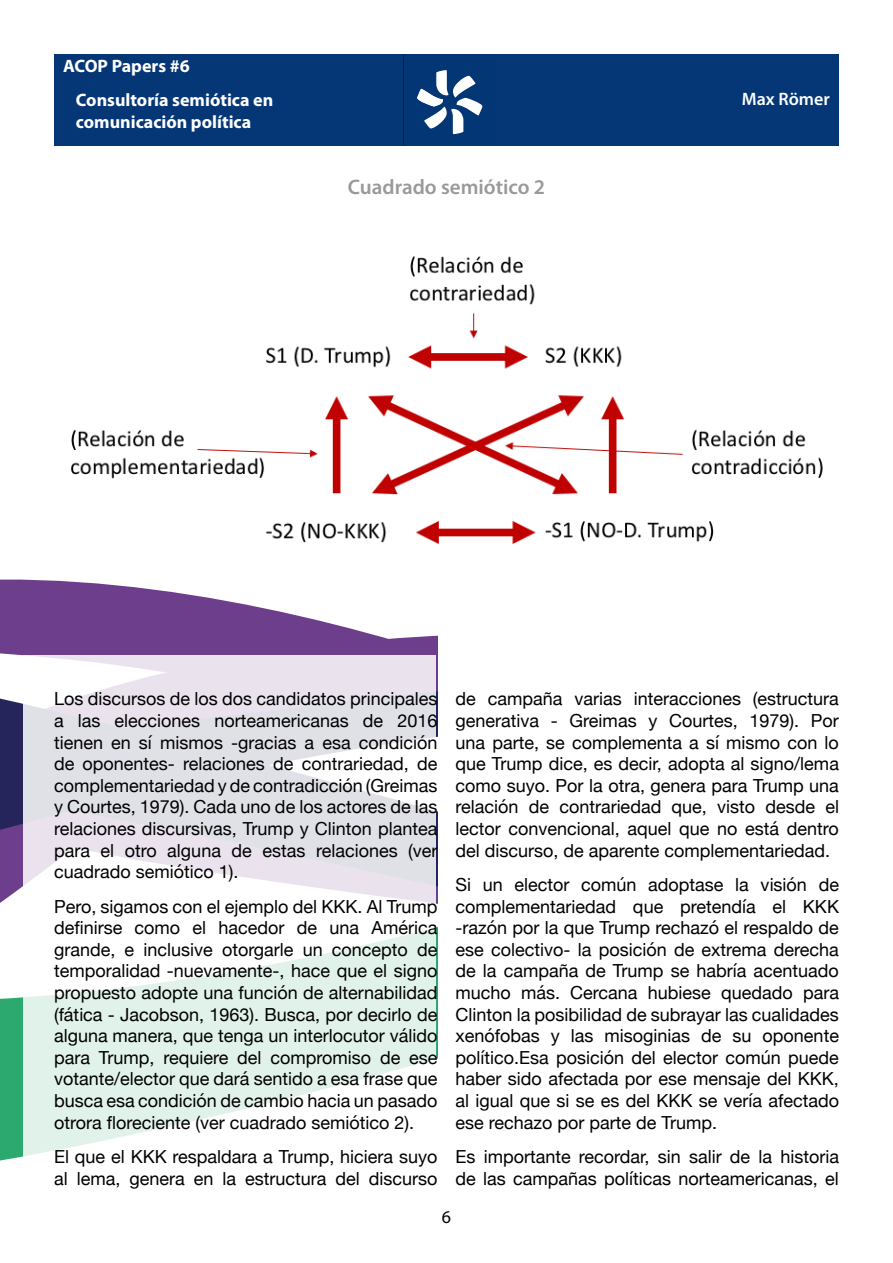
<style>
.page{position:relative;width:893px;height:1263px;background:#fff}
.page>*{position:absolute;margin:0;border:0;box-sizing:border-box;transform-origin:0 0}
.t1{font:600 21px "Myriad Pro";color:#98999b}
.t2{font:18px/21.6px "Helvetica Neue";color:#000;text-align:justify}
.t3{font:700 18px/34.3px "Myriad Pro";color:#fff}
.t4{font:600 18px "Myriad Pro";color:#fff}
.t5{font:18px "Myriad Pro";color:#000}
</style>
<div class="page">
<svg style="left:0;top:580px;width:437px;height:81px;fill:#6d3e8c"></svg>
<svg style="left:0;top:661px;width:437px;height:363px"></svg>
<svg style="left:23px;top:656px;width:413px;height:501px"></svg>
<img style="left:71px;top:256px;width:752px;height:288px">
<div style="left:54px;top:54px;width:785px;height:92px;background:#053776"></div>
<svg style="left:417px;top:70px;width:65px;height:64px"></svg>
<p class="t3" style="left:76px;top:48px;width:199px;text-indent:-13px">ACOP Papers #6<br>Consultoría semiótica en</p>
<p class="t3" style="left:76px;top:104px;width:177px">comunicación política</p>
<p class="t1" style="left:348px;top:174px;width:199px">Cuadrado semiótico 2</p>
<p class="t4" style="left:742px;top:87px;width:90px">Max Römer</p>
<p class="t2" style="left:54px;top:689px;width:385px">Los discursos de los dos candidatos principales a las elecciones norteamericanas de 2016 tienen en sí mismos -gracias a esa condición de oponentes- relaciones de contrariedad, de complementariedad y de contradicción (Greimas y Courtes, 1979). Cada uno de los actores de las relaciones discursivas, Trump y Clinton plantea para el otro alguna de estas relaciones (ver cuadrado semiótico 1).</p>
<p class="t2" style="left:54px;top:896px;width:385px">Pero, sigamos con el ejemplo del KKK. Al Trump definirse como el hacedor de una América grande, e inclusive otorgarle un concepto de temporalidad -nuevamente-, hace que el signo propuesto adopte una función de alternabilidad (fática - Jacobson, 1963). Busca, por decirlo de alguna manera, que tenga un interlocutor válido para Trump, requiere del compromiso de ese votante/elector que dará sentido a esa frase que busca esa condición de cambio hacia un pasado otrora floreciente (ver cuadrado semiótico 2).</p>
<p class="t2" style="left:54px;top:1147px;width:385px">El que el KKK respaldara a Trump, hiciera suyo al lema, genera en la estructura del discurso</p>
<p class="t2" style="left:455px;top:689px;width:385px">de campaña varias interacciones (estructura generativa - Greimas y Courtes, 1979). Por una parte, se complementa a sí mismo con lo que Trump dice, es decir, adopta al signo/lema como suyo. Por la otra, genera para Trump una relación de contrariedad que, visto desde el lector convencional, aquel que no está dentro del discurso, de aparente complementariedad.</p>
<p class="t2" style="left:455px;top:875px;width:385px">Si un elector común adoptase la visión de complementariedad que pretendía el KKK -razón por la que Trump rechazó el respaldo de ese colectivo- la posición de extrema derecha de la campaña de Trump se habría acentuado mucho más. Cercana hubiese quedado para Clinton la posibilidad de subrayar las cualidades xenófobas y las misoginias de su oponente político.Esa posición del elector común puede haber sido afectada por ese mensaje del KKK, al igual que si se es del KKK se vería afectado ese rechazo por parte de Trump.</p>
<p class="t2" style="left:455px;top:1147px;width:385px">Es importante recordar, sin salir de la historia de las campañas políticas norteamericanas, el</p>
<p class="t5" style="left:442px;top:1206px;width:11px">6</p>
</div>
